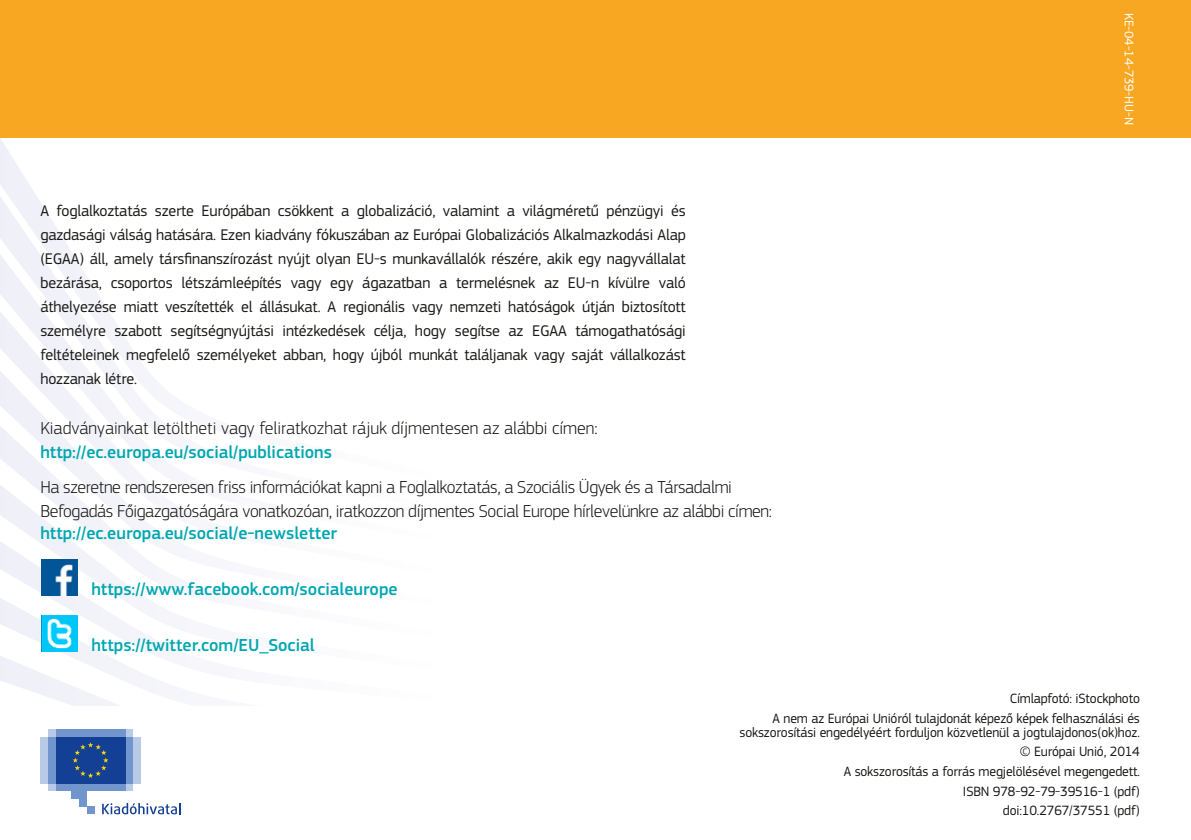
<style>
.page{position:relative;width:1191px;height:840px;background:#fff}
.page>*{position:absolute;margin:0;border:0;box-sizing:border-box;transform-origin:0 0}
.t1{font:300 18px/24px "EC Square Sans Pro";letter-spacing:-.02em;color:#1a1a18}
.t2{font:300 18px/24px "EC Square Sans Pro";color:#1a1a18}
.t3{font:500 18px "EC Square Sans Pro";color:#00a7b1}
.Body{font:16px/24px "EC Square Sans Pro";letter-spacing:-.01em;color:#1a1a18;text-align:justify}
.Body-2{font:14px/14px "EC Square Sans Pro";letter-spacing:-.01em;color:#1a1a18;text-align:right}
.t4{font:13px "EC Square Sans Pro";color:#fff}
.s1{font-weight:500;color:#00a7b1}
</style>
<div class="page">
<svg style="left:9px;top:574px;width:148px;height:6px"></svg>
<svg style="left:0;top:580px;width:157px;height:61px"></svg>
<svg style="left:0;top:641px;width:157px;height:64px"></svg>
<svg style="left:0;top:149px;width:46px;height:63px;fill:#f0f1f8"></svg>
<svg style="left:0;top:212px;width:84px;height:61px;fill:#f1f1f9"></svg>
<svg style="left:0;top:273px;width:157px;height:301px;fill:#f4f4fa"></svg>
<div style="left:0;top:0;width:1191px;height:137px;background:#f7a721"></div>
<img style="left:41px;top:559px;width:37px;height:36px">
<img style="left:41px;top:615px;width:37px;height:36px">
<svg style="left:48px;top:782px;width:85px;height:8px"></svg>
<svg style="left:48px;top:729px;width:85px;height:7px"></svg>
<div style="left:56px;top:728px;width:69px;height:8px;background:#7196ce"></div>
<svg style="left:56px;top:782px;width:69px;height:8px"></svg>
<div style="left:125px;top:736px;width:8px;height:46px;background:#7196ce"></div>
<div style="left:133px;top:736px;width:8px;height:46px;background:#b8cae6"></div>
<div style="left:48px;top:736px;width:8px;height:46px;background:#7196ce"></div>
<div style="left:40px;top:736px;width:8px;height:46px;background:#b8cae6"></div>
<div style="left:71px;top:782px;width:16px;height:16px;background:#7196ce"></div>
<div style="left:79px;top:782px;width:8px;height:24px;background:#7196ce"></div>
<div style="left:87px;top:806px;width:7px;height:7px;background:#7196ce"></div>
<div style="left:56px;top:736px;width:69px;height:46px;background:#134094"></div>
<svg style="left:73px;top:742px;width:36px;height:35px"></svg>
<svg style="left:102px;top:802px;width:78px;height:11px"></svg>
<p class="Body" style="left:40px;top:199px;width:647px">A foglalkoztatás szerte Európában csökkent a globalizáció, valamint a világméretű pénzügyi és gazdasági válság hatására. Ezen kiadvány fókuszában az Európai Globalizációs Alkalmazkodási Alap (EGAA) áll, amely társfinanszírozást nyújt olyan EU-s munkavállalók részére, akik egy nagyvállalat bezárása, csoportos létszámleépítés vagy egy ágazatban a termelésnek az EU-n kívülre való áthelyezése miatt veszítették el állásukat. A regionális vagy nemzeti hatóságok útján biztosított személyre szabott segítségnyújtási intézkedések célja, hogy segítse az EGAA támogathatósági feltételeinek megfelelő személyeket abban, hogy újból munkát találjanak vagy saját vállalkozást hozzanak létre.</p>
<p class="t2" style="left:40px;top:415px;width:559px">Kiadványainkat letöltheti vagy feliratkozhat rájuk díjmentesen az alábbi címen: <span class="s1">http://ec.europa.eu/social/publications</span></p>
<p class="t1" style="left:40px;top:474px;width:733px">Ha szeretne rendszeresen friss információkat kapni a Foglalkoztatás, a Szociális Ügyek és a Társadalmi<br>Befogadás Főigazgatóságára vonatkozóan, iratkozzon díjmentes Social Europe hírlevelünkre az alábbi címen:</p>
<p class="t3" style="left:40px;top:522px;width:298px">http://ec.europa.eu/social/e-newsletter</p>
<p class="t3" style="left:91px;top:578px;width:308px">https://www.facebook.com/socialeurope</p>
<p class="t3" style="left:91px;top:634px;width:225px">https://twitter.com/EU_Social</p>
<p class="t4" style="left:1136px;top:13px;width:114px;rotate:90deg">KE-04-14-739-HU-N</p>
<p class="Body-2" style="left:1009px;top:691px;width:132px">Címlapfotó: iStockphoto</p>
<p class="Body-2" style="left:739px;top:710px;width:402px">A nem az Európai Unióról tulajdonát képező képek felhasználási és sokszorosítási engedélyéért forduljon közvetlenül a jogtulajdonos(ok)hoz.</p>
<p class="Body-2" style="left:1019px;top:744px;width:122px">© Európai Unió, 2014</p>
<p class="Body-2" style="left:843px;top:764px;width:298px">A sokszorosítás a forrás megjelölésével megengedett.</p>
<p class="Body-2" style="left:963px;top:783px;width:178px">ISBN 978-92-79-39516-1 (pdf)</p>
<p class="Body-2" style="left:1002px;top:803px;width:139px">doi:10.2767/37551 (pdf)</p>
</div>
